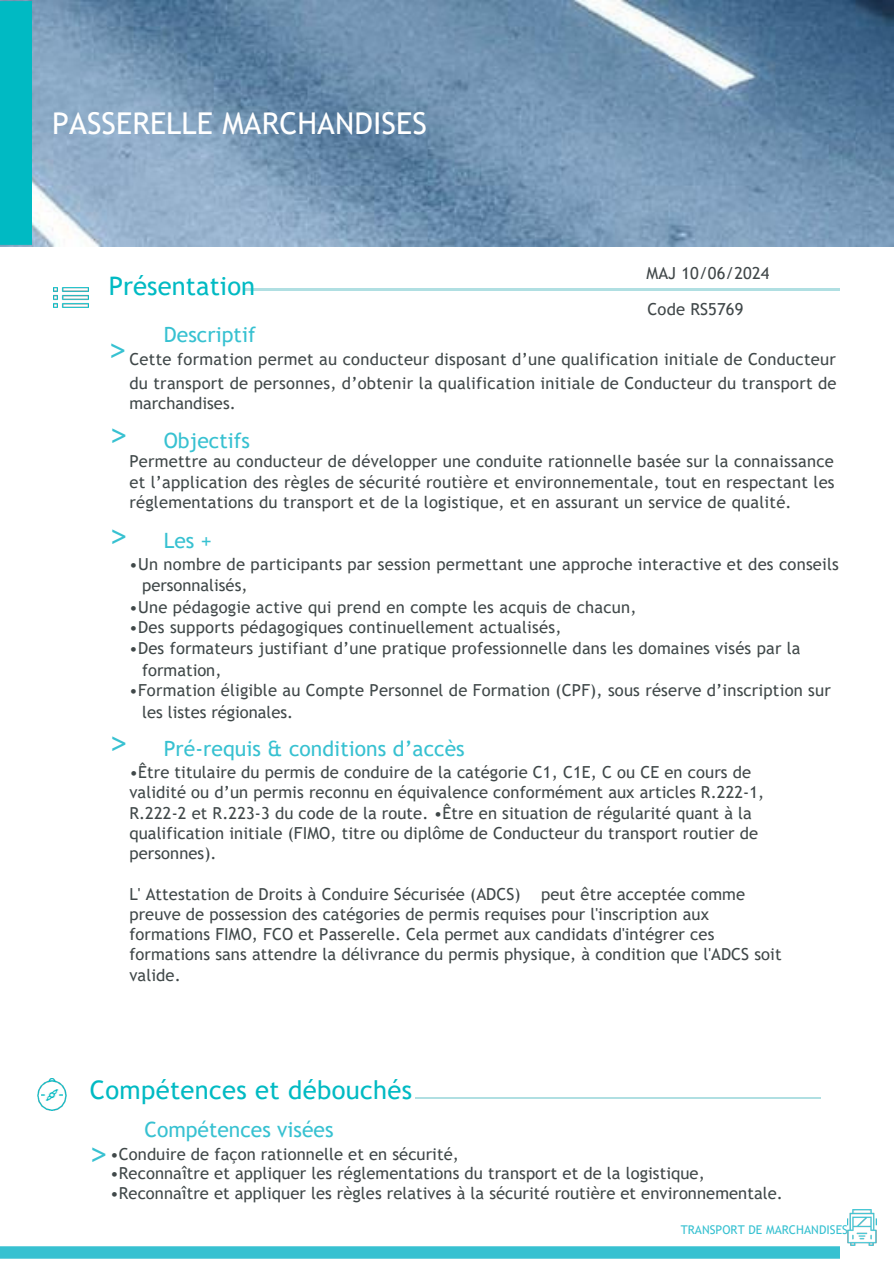
<style>
.page{position:relative;width:894px;height:1264px;background:#fff}
.page>*{position:absolute;margin:0;border:0;box-sizing:border-box;transform-origin:0 0}
.t1{font:36px "Trebuchet MS";color:#37c1d1}
.t2{font:30px "Trebuchet MS";letter-spacing:.005em;color:#fff}
.t3{font:25.5px "Trebuchet MS";letter-spacing:.015em;color:#00bac3}
.t4{font:21px "Trebuchet MS";letter-spacing:.005em;color:#37c1d1}
.t5{font:16.5px/20.2px "Trebuchet MS";letter-spacing:.005em;color:#404849}
.t6{font:16.5px "Trebuchet MS";letter-spacing:.01em;color:#404749}
.t7{font:12px "Trebuchet MS";letter-spacing:.005em;color:#37c1d1}
</style>
<div class="page">
<img style="left:0;top:1246px;width:839px;height:12px">
<hr style="left:109px;top:289px;width:730px;height:1px;background:#b0dfe2">
<hr style="left:109px;top:288px;width:134px;height:3px;background:#fff">
<hr style="left:90px;top:1097px;width:729px;height:1px;background:#b0dfe2">
<hr style="left:90px;top:1096px;width:325px;height:3px;background:#fff">
<img style="left:32px;top:0;width:861px;height:246px">
<div style="left:0;top:0;width:32px;height:246px;background:#00bac3"></div>
<img style="left:54px;top:287px;width:35px;height:20px">
<img style="left:37px;top:1078px;width:30px;height:32px">
<img style="left:41px;top:1089px;width:22px;height:11px">
<img style="left:847px;top:1209px;width:29px;height:36px">
<p class="t2" style="left:52px;top:106px;width:376px">PASSERELLE MARCHANDISES</p>
<p class="t3" style="left:109px;top:271px;width:148px">Présentation</p>
<h5 class="t6" style="left:646px;top:263px;width:124px">MAJ 10/06/2024</h5>
<h5 class="t6" style="left:647px;top:300px;width:97px">Code RS5769</h5>
<h5 class="t4" style="left:164px;top:322px;width:94px">Descriptif</h5>
<p class="t5" style="left:129px;top:347px;width:708px;line-height:23.7px">Cette formation permet au conducteur disposant d’une qualification initiale de Conducteur du transport de personnes, d’obtenir la qualification initiale de Conducteur du transport de</p>
<p class="t5" style="left:129px;top:393px;width:108px">marchandises.</p>
<p class="t1" style="left:109px;top:328px;width:20px">&gt;</p>
<h1 class="t1" style="left:110px;top:413px;width:20px">&gt;</h1>
<h3 class="t4" style="left:164px;top:428px;width:88px">Objectifs</h3>
<h5 class="t5" style="left:129px;top:451px;width:706px;text-align:justify">Permettre au conducteur de développer une conduite rationnelle basée sur la connaissance et l’application des règles de sécurité routière et environnementale, tout en respectant les réglementations du transport et de la logistique, et en assurant un service de qualité.</h5>
<p class="t1" style="left:110px;top:514px;width:20px">&gt;</p>
<h2 class="t4" style="left:164px;top:528px;width:50px">Les +</h2>
<h3 class="t5" style="left:129px;top:554px;width:711px">•Un nombre de participants par session permettant une approche interactive et des conseils</h3>
<h5 class="t5" style="left:142px;top:575px;width:107px">personnalisés,</h5>
<p class="t5" style="left:129px;top:596px;width:509px">•Une pédagogie active qui prend en compte les acquis de chacun,</p>
<p class="t5" style="left:129px;top:617px;width:433px">•Des supports pédagogiques continuellement actualisés,</p>
<p class="t5" style="left:129px;top:638px;width:672px">•Des formateurs justifiant d’une pratique professionnelle dans les domaines visés par la</p>
<h3 class="t5" style="left:142px;top:659px;width:81px">formation,</h3>
<h5 class="t5" style="left:129px;top:680px;width:703px">•Formation éligible au Compte Personnel de Formation (CPF), sous réserve d’inscription sur</h5>
<h5 class="t5" style="left:142px;top:702px;width:153px">les listes régionales.</h5>
<h4 class="t1" style="left:110px;top:721px;width:20px">&gt;</h4>
<h5 class="t4" style="left:164px;top:736px;width:302px">Pré-requis &amp; conditions d’accès</h5>
<h3 class="t5" style="left:129px;top:762px;width:636px">•Être titulaire du permis de conduire de la catégorie C1, C1E, C ou CE en cours de validité ou d’un permis reconnu en équivalence conformément aux articles R.222-1, R.222-2 et R.223-3 du code de la route. •Être en situation de régularité quant à la qualification initiale (FIMO, titre ou diplôme de Conducteur du transport routier de personnes).</h3>
<h5 class="t5" style="left:129px;top:883px;width:653px">L' Attestation de Droits à Conduire Sécurisée (ADCS) peut être acceptée comme preuve de possession des catégories de permis requises pour l'inscription aux formations FIMO, FCO et Passerelle. Cela permet aux candidats d'intégrer ces formations sans attendre la délivrance du permis physique, à condition que l'ADCS soit valide.</h5>
<p class="t3" style="left:90px;top:1075px;width:324px">Compétences et débouchés</p>
<h5 class="t4" style="left:144px;top:1117px;width:190px">Compétences visées</h5>
<p class="t1" style="left:90px;top:1131px;width:20px">&gt;</p>
<p class="t5" style="left:110px;top:1143px;width:350px">•Conduire de façon rationnelle et en sécurité,</p>
<p class="t5" style="left:110px;top:1163px;width:596px">•Reconnaître et appliquer les réglementations du transport et de la logistique,</p>
<p class="t5" style="left:110px;top:1183px;width:674px">•Reconnaître et appliquer les règles relatives à la sécurité routière et environnementale.</p>
<h5 class="t7" style="left:680px;top:1222px;width:169px">TRANSPORT DE MARCHANDISES</h5>
</div>
